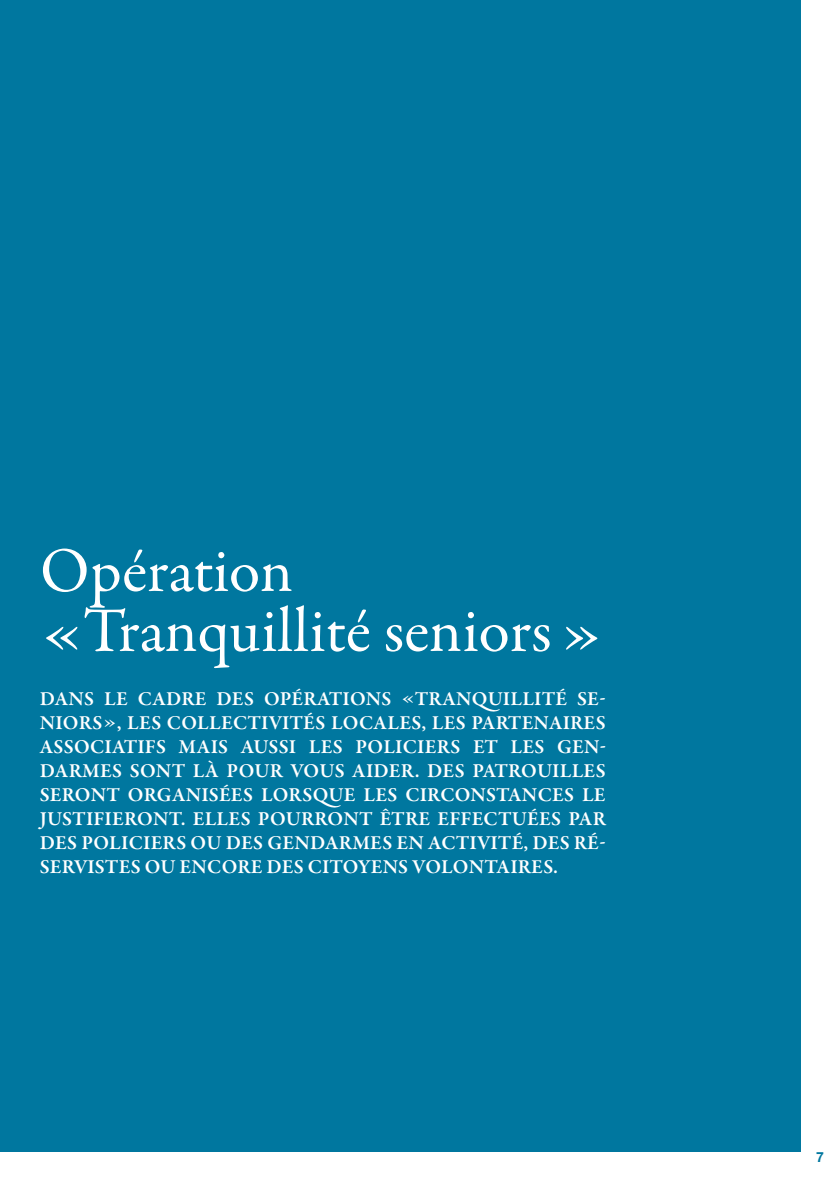
<style>
.page{position:relative;width:840px;height:1191px;background:#fff}
.page>*{position:absolute;margin:0;border:0;box-sizing:border-box;transform-origin:0 0}
.t1{font:64px/60px "Garamond Premr Pro";color:#fff}
.t2{font:600 20px/24px "Garamond Premr Pro";letter-spacing:.01em;color:#fff}
.t3{font:700 14px "Helvetica Neue";color:#00779f}
</style>
<div class="page">
<div style="left:0;top:0;width:799px;height:1151px;background:#00779f"></div>
<h1 class="t1" style="left:40px;top:542px;width:565px">Opération «Tranquillité seniors»</h1>
<p class="t2" style="left:40px;top:686px;width:567px">DANS LE CADRE DES OPÉRATIONS «TRANQUILLITÉ SE-NIORS », LES COLLECTIVITÉS LOCALES, LES PARTENAIRES ASS OCIATIFS MAIS AUSSI LES POLICIERS ET LES GEN-DARMES S ONT LÀ POUR VOUS AIDER. DES PATROUILLES SERONT ORGANISÉES LORS QUE LES CIRCONSTANCES LE JUSTIFIERONT. ELLES POURRONT ÊTRE EFFECTUÉES PAR DES POLICIERS OU DES GENDARMES EN ACTIVITÉ, DES RÉ-SERVISTES OU ENCORE DES CITOYENS VOLONTAIRES.</p>
<p class="t3" style="left:815px;top:1148px;width:9px">7</p>
</div>
